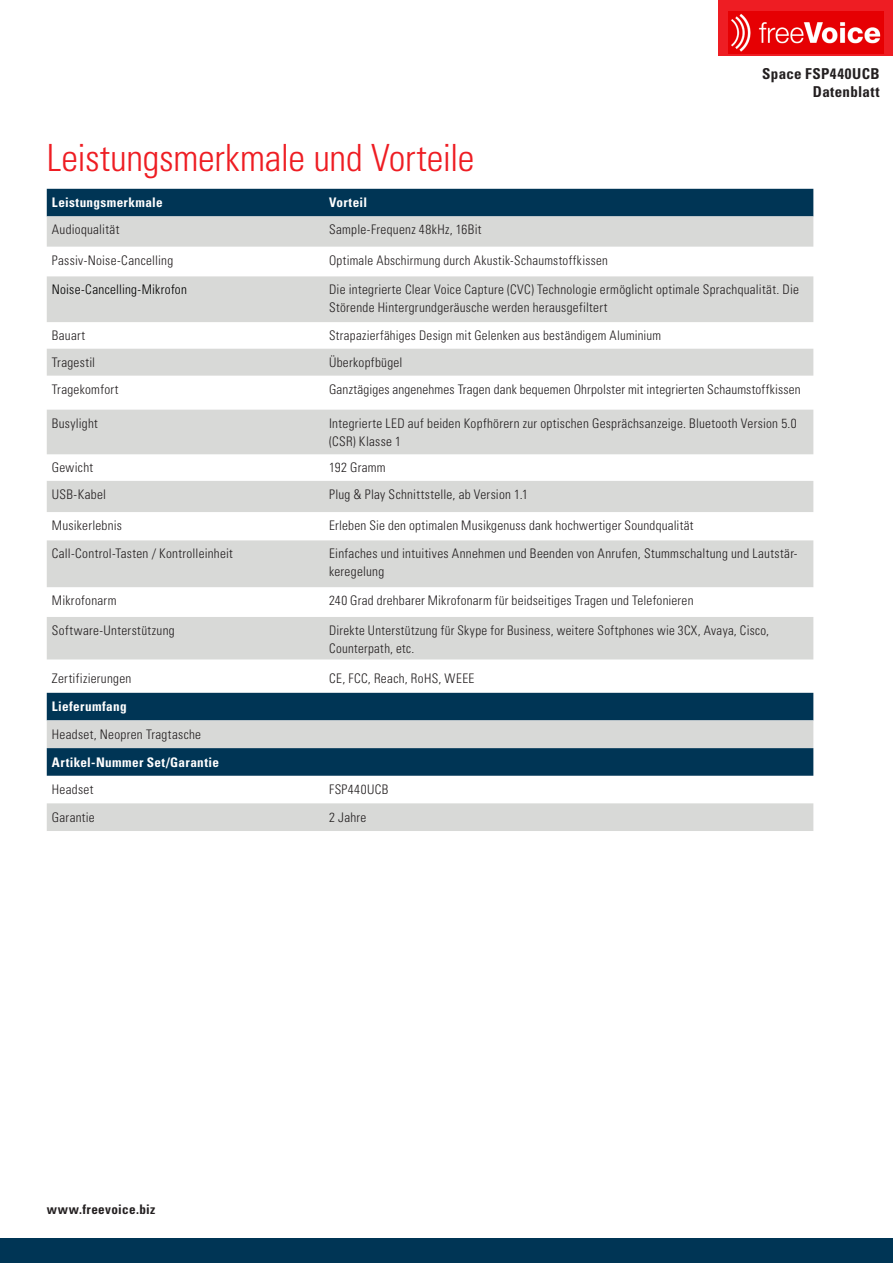
<style>
.page{position:relative;width:893px;height:1263px;background:#fff}
.page>*{position:absolute;margin:0;border:0;box-sizing:border-box;transform-origin:0 0}
.t1{font:300 condensed 37.5px "Univers LT Std";letter-spacing:-.01em;color:#ee1d23}
.t2{font:700 condensed 15px/18px "Univers LT Std";letter-spacing:.02em;color:#231f20;text-align:right}
.t3{font:300 condensed 13.2px/18px "Univers LT Std";letter-spacing:.02em;color:#231f20}
.t4{font:700 condensed 13.2px "Univers LT Std";letter-spacing:.03em;color:#fff}
.t5{font:300 condensed 13.2px "Univers LT Std";letter-spacing:.02em;color:#000}
.t6{font:700 condensed 13.2px "Univers LT Std";letter-spacing:.025em;color:#231f20}
</style>
<div class="page">
<div style="left:0;top:1238px;width:893px;height:25px;background:#003555"></div>
<div style="left:719px;top:0;width:174px;height:55px;background:#ee1d23"></div>
<img style="left:729px;top:11px;width:154px;height:42px">
<div style="left:47px;top:189px;width:766px;height:27px;background:#003555"></div>
<div style="left:47px;top:216px;width:766px;height:31px;background:#d8d9d7"></div>
<svg style="left:47px;top:276px;width:766px;height:555px;fill:#d8d9d7"></svg>
<p class="t2" style="left:762px;top:65px;width:119px">Space FSP440UCB<br>Datenblatt</p>
<h1 class="t1" style="left:47px;top:135px;width:429px">Leistungsmerkmale und Vorteile</h1>
<p class="t4" style="left:52px;top:195px;width:112px">Leistungsmerkmale</p>
<p class="t4" style="left:329px;top:195px;width:39px">Vorteil</p>
<p class="t3" style="left:52px;top:221px;width:69px">Audioqualität</p>
<p class="t3" style="left:329px;top:221px;width:154px">Sample-Frequenz 48kHz, 16Bit</p>
<p class="t3" style="left:52px;top:251px;width:123px">Passiv-Noise-Cancelling</p>
<p class="t3" style="left:329px;top:251px;width:280px">Optimale Abschirmung durch Akustik-Schaumstoffkissen</p>
<p class="t5" style="left:52px;top:282px;width:137px">Noise-Cancelling-Mikrofon</p>
<p class="t3" style="left:329px;top:281px;width:471px">Die integrierte Clear Voice Capture (CVC) Technologie ermöglicht optimale Sprachqualität. Die<br>Störende Hintergrundgeräusche werden herausgefiltert</p>
<p class="t3" style="left:52px;top:327px;width:35px">Bauart</p>
<p class="t3" style="left:329px;top:327px;width:334px">Strapazierfähiges Design mit Gelenken aus beständigem Aluminium</p>
<p class="t3" style="left:52px;top:353px;width:45px">Tragestil</p>
<p class="t3" style="left:329px;top:353px;width:75px">Überkopfbügel</p>
<p class="t3" style="left:52px;top:380px;width:68px">Tragekomfort</p>
<p class="t3" style="left:329px;top:380px;width:473px">Ganztägiges angenehmes Tragen dank bequemen Ohrpolster mit integrierten Schaumstoffkissen</p>
<p class="t3" style="left:52px;top:414px;width:48px">Busylight</p>
<p class="t3" style="left:329px;top:414px;width:469px">Integrierte LED auf beiden Kopfhörern zur optischen Gesprächsanzeige. Bluetooth Version 5.0 (CSR) Klasse 1</p>
<p class="t3" style="left:52px;top:459px;width:43px">Gewicht</p>
<p class="t3" style="left:329px;top:459px;width:58px">192 Gramm</p>
<p class="t3" style="left:52px;top:485px;width:56px">USB-Kabel</p>
<p class="t3" style="left:329px;top:485px;width:200px">Plug &amp; Play Schnittstelle, ab Version 1.1</p>
<p class="t3" style="left:52px;top:516px;width:72px">Musikerlebnis</p>
<p class="t3" style="left:329px;top:516px;width:366px">Erleben Sie den optimalen Musikgenuss dank hochwertiger Soundqualität</p>
<p class="t3" style="left:52px;top:545px;width:183px">Call-Control-Tasten / Kontrolleinheit</p>
<p class="t3" style="left:329px;top:545px;width:470px">Einfaches und intuitives Annehmen und Beenden von Anrufen, Stummschaltung und Lautstär&shy;keregelung</p>
<p class="t3" style="left:52px;top:592px;width:66px">Mikrofonarm</p>
<p class="t3" style="left:329px;top:592px;width:366px">240 Grad drehbarer Mikrofonarm für beidseitiges Tragen und Telefonieren</p>
<p class="t3" style="left:52px;top:621px;width:124px">Software-Unterstützung</p>
<p class="t3" style="left:329px;top:621px;width:442px">Direkte Unterstützung für Skype for Business, weitere Softphones wie 3CX, Avaya, Cisco,<br>Counterpath, etc.</p>
<p class="t3" style="left:52px;top:669px;width:81px">Zertifizierungen</p>
<p class="t3" style="left:329px;top:669px;width:147px">CE, FCC, Reach, RoHS, WEEE</p>
<p class="t4" style="left:52px;top:699px;width:76px">Lieferumfang</p>
<p class="t3" style="left:52px;top:725px;width:151px">Headset, Neopren Tragtasche</p>
<p class="t4" style="left:52px;top:754px;width:169px">Artikel-Nummer Set/Garantie</p>
<p class="t3" style="left:52px;top:781px;width:43px">Headset</p>
<p class="t3" style="left:329px;top:781px;width:61px">FSP440UCB</p>
<p class="t3" style="left:52px;top:808px;width:44px">Garantie</p>
<p class="t3" style="left:329px;top:808px;width:39px">2 Jahre</p>
<p class="t6" style="left:47px;top:1201px;width:110px">www.freevoice.biz</p>
</div>
